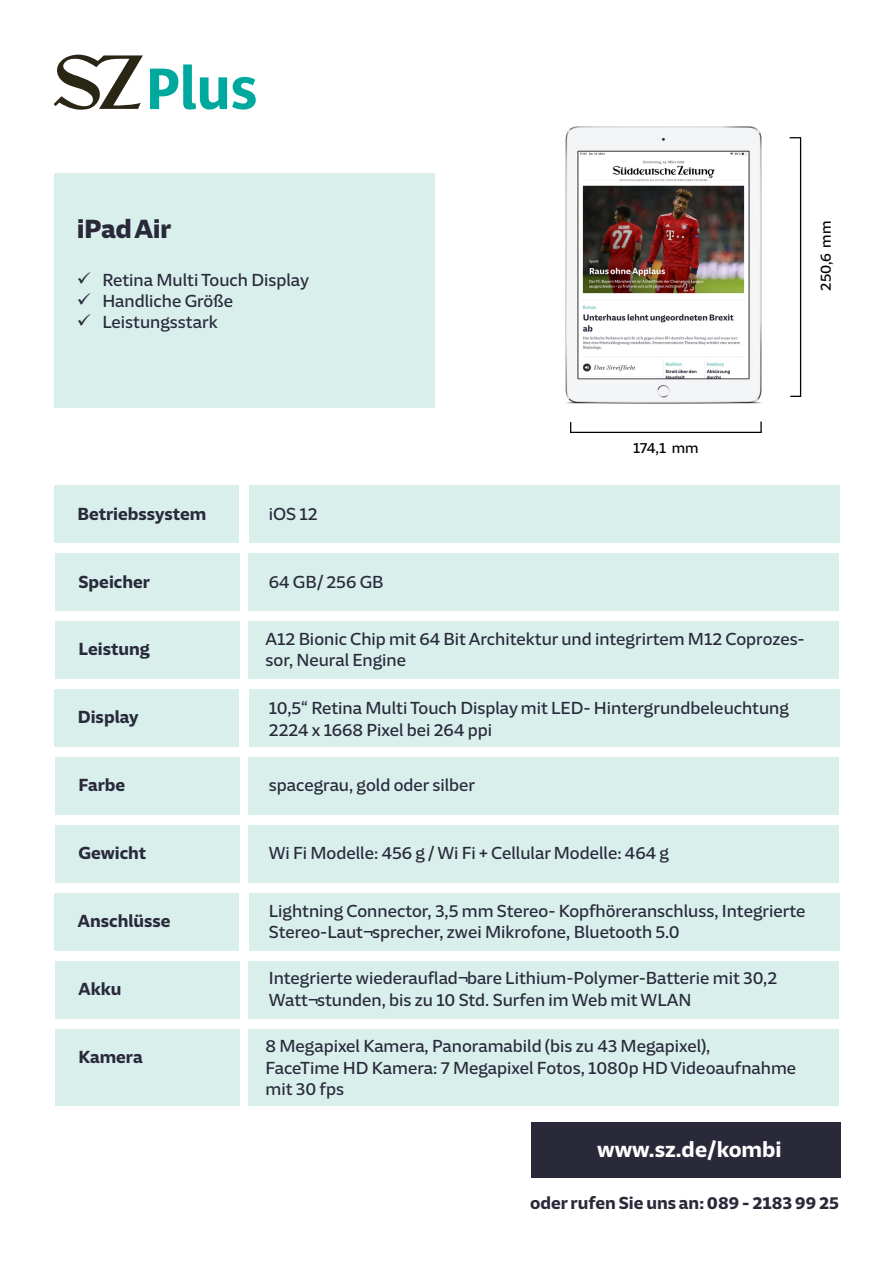
<style>
.page{position:relative;width:893px;height:1263px;background:#fff}
.page>*{position:absolute;margin:0;border:0;box-sizing:border-box;transform-origin:0 0}
.t1{font:900 27px "SZ Sans Digital";letter-spacing:-.02em;color:#29293a}
.t2{font:700 22.5px "SZ Sans Digital";color:#fff}
.t3{font:18px/21.6px "SZ Sans Digital";color:#29293a}
.t4{font:700 18px "SZ Sans Digital";color:#29293a}
.t5{font:15.3px "SZ Sans Digital";color:#000}
</style>
<div class="page">
<div style="left:54px;top:173px;width:381px;height:234px;background:#d8efec"></div>
<div style="left:54px;top:486px;width:185px;height:57px;background:#d8efec"></div>
<div style="left:55px;top:554px;width:185px;height:57px;background:#d8efec"></div>
<div style="left:55px;top:622px;width:185px;height:57px;background:#d8efec"></div>
<div style="left:54px;top:689px;width:185px;height:58px;background:#d8efec"></div>
<div style="left:55px;top:757px;width:185px;height:58px;background:#d8efec"></div>
<div style="left:55px;top:825px;width:185px;height:58px;background:#d8efec"></div>
<div style="left:54px;top:893px;width:185px;height:58px;background:#d8efec"></div>
<div style="left:55px;top:961px;width:185px;height:58px;background:#d8efec"></div>
<div style="left:55px;top:1029px;width:185px;height:77px;background:#d8efec"></div>
<div style="left:249px;top:486px;width:590px;height:57px;background:#d8efec"></div>
<div style="left:249px;top:554px;width:590px;height:57px;background:#d8efec"></div>
<div style="left:249px;top:622px;width:590px;height:57px;background:#d8efec"></div>
<div style="left:249px;top:689px;width:590px;height:58px;background:#d8efec"></div>
<div style="left:249px;top:757px;width:590px;height:58px;background:#d8efec"></div>
<div style="left:249px;top:825px;width:590px;height:58px;background:#d8efec"></div>
<div style="left:249px;top:893px;width:590px;height:58px;background:#d8efec"></div>
<div style="left:249px;top:961px;width:590px;height:58px;background:#d8efec"></div>
<div style="left:249px;top:1029px;width:590px;height:77px;background:#d8efec"></div>
<hr style="left:800px;top:137px;width:1px;height:259px;background:#000">
<hr style="left:570px;top:432px;width:192px;height:1px;background:#000">
<svg style="left:760px;top:421px;width:2px;height:11px"></svg>
<svg style="left:150px;top:64px;width:106px;height:46px"></svg>
<svg style="left:54px;top:55px;width:89px;height:55px"></svg>
<div style="left:532px;top:1122px;width:309px;height:56px;background:#29293a"></div>
<img style="left:565px;top:126px;width:197px;height:278px">
<p class="t1" style="left:77px;top:213px;width:96px">iPad Air</p>
<p class="t5" style="left:817px;top:291px;width:72px;rotate:-90deg">250,6 mm</p>
<p class="t3" style="left:102px;top:269px;width:208px">Retina Multi Touch Display</p>
<p class="t3" style="left:102px;top:290px;width:132px">Handliche Größe</p>
<p class="t3" style="left:102px;top:311px;width:117px">Leistungsstark</p>
<p class="t4" style="left:77px;top:503px;width:130px">Betriebssystem</p>
<p class="t4" style="left:79px;top:571px;width:73px">Speicher</p>
<p class="t4" style="left:79px;top:639px;width:73px">Leistung</p>
<p class="t4" style="left:78px;top:707px;width:62px">Display</p>
<p class="t4" style="left:79px;top:775px;width:48px">Farbe</p>
<p class="t4" style="left:79px;top:843px;width:69px">Gewicht</p>
<p class="t4" style="left:78px;top:911px;width:94px">Anschlüsse</p>
<p class="t4" style="left:79px;top:979px;width:44px">Akku</p>
<p class="t4" style="left:79px;top:1047px;width:66px">Kamera</p>
<p class="t3" style="left:269px;top:503px;width:50px">iOS 12</p>
<p class="t3" style="left:269px;top:571px;width:116px">64 GB/ 256 GB</p>
<p class="t5" style="left:633px;top:439px;width:67px">174,1 mm</p>
<p class="t3" style="left:266px;top:628px;width:541px">A12 Bionic Chip mit 64 Bit Architektur und integrirtem M12 Coprozes&shy;sor, Neural Engine</p>
<p class="t3" style="left:269px;top:697px;width:522px">10,5“ Retina Multi Touch Display mit LED- Hintergrundbeleuchtung<br>2224 x 1668 Pixel bei 264 ppi</p>
<p class="t3" style="left:269px;top:774px;width:208px">spacegrau, gold oder silber</p>
<p class="t3" style="left:269px;top:842px;width:402px">Wi Fi Modelle: 456 g / Wi Fi + Cellular Modelle: 464 g</p>
<p class="t3" style="left:269px;top:899px;width:538px">Lightning Connector, 3,5 mm Stereo- Kopfhöreranschluss, Integrierte</p>
<p class="t3" style="left:269px;top:921px;width:412px">Stereo-Laut¬sprecher, zwei Mikrofone, Bluetooth 5.0</p>
<p class="t3" style="left:269px;top:967px;width:510px">Integrierte wiederauflad¬bare Lithium-Polymer-Batterie mit 30,2<br>Watt¬stunden, bis zu 10 Std. Surfen im Web mit WLAN</p>
<p class="t3" style="left:266px;top:1035px;width:446px">8 Megapixel Kamera, Panoramabild (bis zu 43 Megapixel),</p>
<p class="t3" style="left:266px;top:1057px;width:532px">FaceTime HD Kamera: 7 Megapixel Fotos, 1080p HD Videoaufnahme mit 30 fps</p>
<p class="t2" style="left:597px;top:1136px;width:186px">www.sz.de/kombi</p>
<p class="t4" style="left:530px;top:1192px;width:310px">oder rufen Sie uns an: 089 - 2183 99 25</p>
</div>
